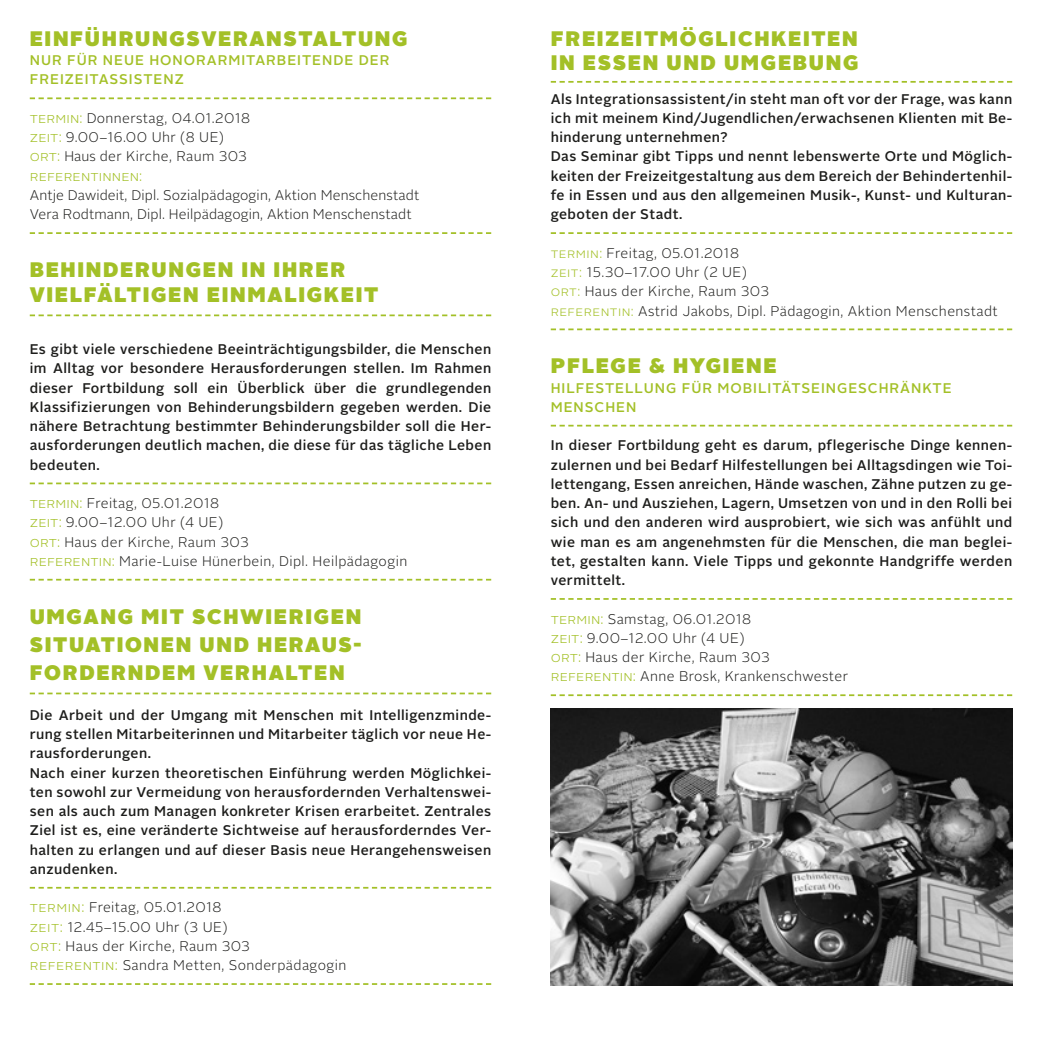
<style>
.page{position:relative;width:1042px;height:1042px;background:#fff}
.page>*{position:absolute;margin:0;border:0;box-sizing:border-box;transform-origin:0 0}
.t1{font:900 21px/24.5px "Alright Sans";letter-spacing:.08em;color:#a3c027}
.t2{font:300 14.88px "Alright Sans";letter-spacing:.01em;color:#a3c027}
.t3{font:500 14px/19.2px "Alright Sans";letter-spacing:.035em;color:#1d1d1b;text-align:justify}
.t4{font:300 14px/19.2px "Alright Sans";letter-spacing:.03em;color:#1d1d1b}
.t5{font:300 14px/19.2px "Alright Sans";letter-spacing:.01em;color:#1d1d1b}
.t6{font:500 14px/19.2px "Alright Sans";letter-spacing:.07em;color:#a3c027}
.s1{font-size:14.88px;color:#a3c027}
.s2{color:#a3c027}
</style>
<div class="page">
<svg style="left:30px;top:97px;width:461px;height:2px"></svg>
<svg style="left:30px;top:232px;width:461px;height:2px"></svg>
<svg style="left:30px;top:314px;width:461px;height:2px"></svg>
<svg style="left:30px;top:482px;width:461px;height:2px"></svg>
<svg style="left:30px;top:579px;width:461px;height:1px"></svg>
<svg style="left:30px;top:692px;width:461px;height:2px"></svg>
<svg style="left:30px;top:887px;width:461px;height:1px"></svg>
<svg style="left:30px;top:983px;width:461px;height:2px"></svg>
<svg style="left:551px;top:81px;width:461px;height:2px"></svg>
<svg style="left:551px;top:232px;width:461px;height:2px"></svg>
<svg style="left:551px;top:328px;width:461px;height:2px"></svg>
<svg style="left:551px;top:425px;width:461px;height:1px"></svg>
<svg style="left:551px;top:598px;width:461px;height:2px"></svg>
<svg style="left:551px;top:694px;width:461px;height:2px"></svg>
<img style="left:551px;top:709px;width:461px;height:276px">
<h1 class="t1" style="left:30px;top:26px;width:379px">EINFÜHRUNGSVERANSTALTUNG</h1>
<p class="t6" style="left:30px;top:51px;width:361px">NUR FÜR NEUE HONORARMITARBEITENDE DER<br>FREIZEITASSISTENZ</p>
<p class="t4" style="left:30px;top:109px;width:222px"><span class="s1">Termin:</span> Donnerstag, 04.01.2018<br><span class="s1">Zeit:</span> 9.00–16.00 Uhr (8 UE)<br><span class="s1">Ort:</span> Haus der Kirche, Raum 303</p>
<p class="t2" style="left:30px;top:165px;width:114px">Referentinnen:</p>
<p class="t5" style="left:30px;top:186px;width:391px">Antje Dawideit, Dipl. Sozialpädagogin, Aktion Menschenstadt<br>Vera Rodtmann, Dipl. Heilpädagogin, Aktion Menschenstadt</p>
<h1 class="t1" style="left:30px;top:257px;width:350px">BEHINDERUNGEN IN IHRER<br>VIELFÄLTIGEN EINMALIGKEIT</h1>
<p class="t3" style="left:30px;top:340px;width:463px">Es gibt viele verschiedene Beeinträchtigungsbilder, die Menschen im Alltag vor besondere Herausforderungen stellen. Im Rahmen dieser Fortbildung soll ein Überblick über die grundlegenden Klassifizierungen von Behinderungsbildern gegeben werden. Die nähere Betrachtung bestimmter Behinderungsbilder soll die Her&shy;ausforderungen deutlich machen, die diese für das tägliche Leben bedeuten.</p>
<p class="t4" style="left:30px;top:494px;width:379px"><span class="s1">Termin:</span> Freitag, 05.01.2018<br><span class="s1">Zeit:</span> 9.00–12.00 Uhr (4 UE)<br><span class="s1">Ort:</span> Haus der Kirche, Raum 303<br><span class="s1">Referentin:</span> Marie-Luise Hünerbein, Dipl. Heilpädagogin</p>
<h1 class="t1" style="left:30px;top:602px;width:333px;line-height:28px;text-align:justify">UMGANG MIT SCHWIERIGEN SITUATIONEN UND HERAUS-FORDERNDEM VERHALTEN</h1>
<p class="t3" style="left:30px;top:705px;width:463px;text-align:left">Die Arbeit und der Umgang mit Menschen mit Intelligenzminde&shy;rung stellen Mitarbeiterinnen und Mitarbeiter täglich vor neue He&shy;rausforderungen.<br>Nach einer kurzen theoretischen Einführung werden Möglichkei&shy;ten sowohl zur Vermeidung von herausfordernden Verhaltenswei&shy;sen als auch zum Managen konkreter Krisen erarbeitet. Zentrales Ziel ist es, eine veränderte Sichtweise auf herausforderndes Ver&shy;halten zu erlangen und auf dieser Basis neue Herangehensweisen anzudenken.</p>
<p class="t4" style="left:30px;top:898px;width:318px"><span class="s1">Termin:</span> Freitag, 05.01.2018<br><span class="s1">Zeit:</span> 12.45–15.00 Uhr (3 UE)<br><span class="s1">Ort:</span> Haus der Kirche, Raum 303<br><span class="s1">Referentin:</span> Sandra Metten, Sonderpädagogin</p>
<h1 class="t1" style="left:551px;top:26px;width:309px">FREIZEITMÖGLICHKEITEN<br>IN ESSEN UND UMGEBUNG</h1>
<p class="t3" style="left:551px;top:89px;width:463px;text-align:left">Als Integrationsassistent/in steht man oft vor der Frage, was kann ich mit meinem Kind/Jugendlichen/erwachsenen Klienten mit Be&shy;hinderung unternehmen?<br>Das Seminar gibt Tipps und nennt lebenswerte Orte und Möglich&shy;keiten der Freizeitgestaltung aus dem Bereich der Behindertenhil&shy;fe in Essen und aus den allgemeinen Musik-, Kunst- und Kulturan&shy;geboten der Stadt.</p>
<p class="t4" style="left:551px;top:243px;width:448px"><span class="s2">Termin:</span> Freitag, 05.01.2018<br><span class="s2">Zeit:</span> 15.30–17.00 Uhr (2 UE)<br><span class="s2">Ort:</span> Haus der Kirche, Raum 303<br><span class="s2">R eferentin:</span> Astrid Jakobs, Dipl. Pädagogin, Aktion Menschenstadt</p>
<h1 class="t1" style="left:551px;top:353px;width:227px">PFLEGE &amp; HYGIENE</h1>
<p class="t6" style="left:551px;top:378px;width:402px">HILFESTELLUNG FÜR MOBILITÄTSEINGESCHRÄNKTE<br>MENSCHEN</p>
<p class="t3" style="left:551px;top:436px;width:463px">In dieser Fortbildung geht es darum, pflegerische Dinge kennen&shy;zulernen und bei Bedarf Hilfestellungen bei Alltagsdingen wie Toi&shy;lettengang, Essen anreichen, Hände waschen, Zähne putzen zu ge&shy;ben. An- und Ausziehen, Lagern, Umsetzen von und in den Rolli bei sich und den anderen wird ausprobiert, wie sich was anfühlt und wie man es am angenehmsten für die Menschen, die man beglei&shy;tet, gestalten kann. Viele Tipps und gekonnte Handgriffe werden vermittelt.</p>
<p class="t4" style="left:551px;top:609px;width:299px"><span class="s1">Termin:</span> Samstag, 06.01.2018<br><span class="s1">Zeit:</span> 9.00–12.00 Uhr (4 UE)<br><span class="s1">Ort:</span> Haus der Kirche, Raum 303<br><span class="s1">Referentin:</span> Anne Brosk, Krankenschwester</p>
</div>
